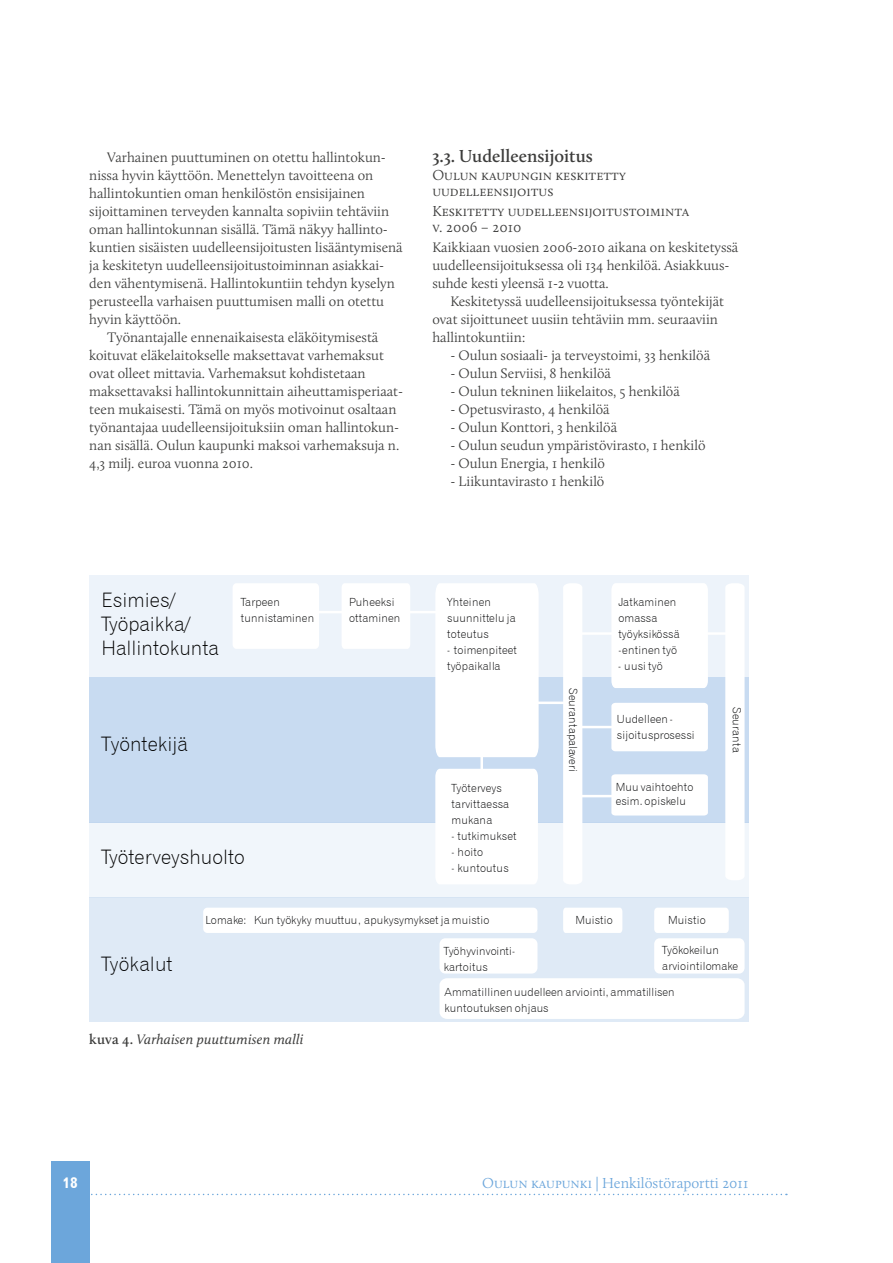
<style>
.page{position:relative;width:893px;height:1263px;background:#fff}
.page>*{position:absolute;margin:0;border:0;box-sizing:border-box;transform-origin:0 0}
.t1{font:19.95px/24px "Gothic 720 BT Light B";color:#000}
.t2{font:19.95px "Gothic 720 BT Light B";color:#010203}
.t3{font:600 18px "Calluna";color:#3c3c3b}
.t4{font:300 15px/15.8px "Calluna";color:#3c3c3b}
.t5{font:300 15px "Calluna";color:#6ca6db}
.t6{font:15px "Gothic 720 BT Bold B";color:#fff}
.t7{font:300 14.25px/18px "Calluna";color:#3c3c3b}
.t8{font:italic 14.25px "Calluna";letter-spacing:.01em;color:#3c3c3b}
.t9{font:11.25px/16px "Gothic 720 BT Light B";letter-spacing:.015em;color:#010203}
.s1{font-weight:600;font-style:normal}
</style>
<div class="page">
<div style="left:51px;top:1161px;width:38px;height:102px;background:#6ca6db"></div>
<svg style="left:89px;top:1194px;width:698px;height:1px"></svg>
<div style="left:89px;top:898px;width:659px;height:123px;background:#dfeaf6"></div>
<div style="left:89px;top:677px;width:659px;height:145px;background:#c8dbf1"></div>
<div style="left:89px;top:822px;width:659px;height:76px;background:#f1f6fb"></div>
<div style="left:89px;top:575px;width:659px;height:102px;background:#edf3fa"></div>
<div style="left:233px;top:583px;width:86px;height:66px;background:#fff"></div>
<div style="left:342px;top:583px;width:68px;height:66px;background:#fff"></div>
<div style="left:611px;top:583px;width:97px;height:105px;background:#fff"></div>
<div style="left:611px;top:703px;width:97px;height:48px;background:#fff;border-radius:4px"></div>
<div style="left:611px;top:774px;width:97px;height:41px;background:#fff"></div>
<div style="left:435px;top:583px;width:104px;height:174px;background:#fff"></div>
<div style="left:435px;top:769px;width:103px;height:115px;background:#fff"></div>
<div style="left:203px;top:908px;width:334px;height:25px;background:#fff;border-radius:4px"></div>
<div style="left:440px;top:938px;width:97px;height:35px;background:#fff;border-radius:6px"></div>
<div style="left:440px;top:978px;width:305px;height:41px;background:#fff;border-radius:7px"></div>
<svg style="left:563px;top:908px;width:59px;height:25px"></svg>
<div style="left:654px;top:908px;width:75px;height:25px;background:#fff"></div>
<div style="left:654px;top:938px;width:91px;height:35px;background:#fff;border-radius:6px"></div>
<div style="left:563px;top:583px;width:19px;height:301px;background:#fff"></div>
<div style="left:725px;top:583px;width:20px;height:297px;background:#fff"></div>
<hr style="left:480px;top:754px;width:3px;height:17px;background:#fff">
<hr style="left:314px;top:611px;width:35px;height:2px;background:#fff">
<hr style="left:407px;top:611px;width:35px;height:2px;background:#fff">
<hr style="left:530px;top:701px;width:35px;height:3px;background:#fff">
<hr style="left:579px;top:632px;width:35px;height:3px;background:#fff">
<hr style="left:699px;top:632px;width:35px;height:3px;background:#fff">
<hr style="left:579px;top:726px;width:35px;height:2px;background:#fff">
<hr style="left:579px;top:795px;width:35px;height:2px;background:#fff">
<p class="t7" style="left:107px;top:148px;width:280px">Varhainen puuttuminen on otettu hallintokun-</p>
<p class="t7" style="left:89px;top:166px;width:285px">nissa hyvin käyttöön. Menettelyn tavoitteena on</p>
<p class="t7" style="left:89px;top:184px;width:277px">hallintokuntien oman henkilöstön ensisijainen</p>
<p class="t7" style="left:89px;top:202px;width:301px">sijoittaminen terveyden kannalta sopiviin tehtäviin</p>
<p class="t7" style="left:89px;top:220px;width:300px">oman hallintokunnan sisällä. Tämä näkyy hallinto-</p>
<p class="t7" style="left:89px;top:238px;width:315px">kuntien sisäisten uudelleensijoitusten lisääntymisenä</p>
<p class="t7" style="left:89px;top:256px;width:296px">ja keskitetyn uudelleensijoitustoiminnan asiakkai-</p>
<p class="t7" style="left:89px;top:274px;width:307px">den vähentymisenä. Hallintokuntiin tehdyn kyselyn</p>
<p class="t7" style="left:89px;top:292px;width:296px">perusteella varhaisen puuttumisen malli on otettu</p>
<p class="t7" style="left:89px;top:310px;width:93px">hyvin käyttöön.</p>
<p class="t7" style="left:107px;top:328px;width:273px">Työnantajalle ennenaikaisesta eläköitymisestä</p>
<p class="t7" style="left:89px;top:346px;width:296px">koituvat eläkelaitokselle maksettavat varhemaksut</p>
<p class="t7" style="left:89px;top:364px;width:278px">ovat olleet mittavia. Varhemaksut kohdistetaan</p>
<p class="t7" style="left:89px;top:382px;width:315px">maksettavaksi hallintokunnittain aiheuttamisperiaat-</p>
<p class="t7" style="left:89px;top:400px;width:309px">teen mukaisesti. Tämä on myös motivoinut osaltaan</p>
<p class="t7" style="left:89px;top:418px;width:311px">työnantajaa uudelleensijoituksiin oman hallintokun-</p>
<p class="t7" style="left:89px;top:436px;width:311px">nan sisällä. Oulun kaupunki maksoi varhemaksuja n.</p>
<p class="t7" style="left:89px;top:454px;width:165px">4,3 milj. euroa vuonna 2010.</p>
<p class="t3" style="left:432px;top:145px;width:162px">3.3. Uudelleensijoitus</p>
<p class="t4" style="left:432px;top:167px;width:195px">Oulun kaupungin keskitetty uudelleensijoitus</p>
<p class="t4" style="left:432px;top:203px;width:258px">Keskitetty uudelleensijoitustoiminta v. 2006 – 2010</p>
<p class="t7" style="left:432px;top:238px;width:308px">Kaikkiaan vuosien 2006-2010 aikana on keskitetyssä uudelleensijoituksessa oli 134 henkilöä. Asiakkuus&shy;suhde kesti yleensä 1-2 vuotta.</p>
<p class="t7" style="left:432px;top:292px;width:293px;text-indent:18px">Keskitetyssä uudelleensijoituksessa työntekijät ovat sijoittuneet uusiin tehtäviin mm. seuraaviin hallintokuntiin:</p>
<p class="t7" style="left:450px;top:346px;width:261px">- Oulun sosiaali- ja terveystoimi, 33 henkilöä</p>
<p class="t7" style="left:450px;top:364px;width:162px">- Oulun Serviisi, 8 henkilöä</p>
<p class="t7" style="left:450px;top:382px;width:231px">- Oulun tekninen liikelaitos, 5 henkilöä</p>
<p class="t7" style="left:450px;top:400px;width:161px">- Opetusvirasto, 4 henkilöä</p>
<p class="t7" style="left:450px;top:418px;width:168px">- Oulun Konttori, 3 henkilöä</p>
<p class="t7" style="left:450px;top:436px;width:257px">- Oulun seudun ympäristövirasto, 1 henkilö</p>
<p class="t7" style="left:450px;top:454px;width:156px">- Oulun Energia, 1 henkilö</p>
<p class="t7" style="left:450px;top:472px;width:156px">- Liikuntavirasto 1 henkilö</p>
<h1 class="t1" style="left:101px;top:588px;width:119px">Esimies/<br>Työpaikka/<br>Hallintokunta</h1>
<p class="t9" style="left:241px;top:594px;width:75px">Tarpeen tunnistaminen</p>
<h1 class="t1" style="left:101px;top:732px;width:88px">Työntekijä</h1>
<h1 class="t1" style="left:101px;top:845px;width:145px">Työterveyshuolto</h1>
<p class="t9" style="left:349px;top:593px;width:53px">Puheeksi ottaminen</p>
<p class="t9" style="left:447px;top:594px;width:70px">Yhteinen suunnittelu ja toteutus</p>
<p class="t9" style="left:447px;top:642px;width:71px">- toimenpiteet työpaikalla</p>
<p class="t9" style="left:452px;top:780px;width:59px">Työterveys tarvittaessa mukana</p>
<p class="t9" style="left:452px;top:828px;width:66px">- tutkimukset</p>
<p class="t9" style="left:452px;top:844px;width:33px">- hoito</p>
<p class="t9" style="left:452px;top:860px;width:59px">- kuntoutus</p>
<p class="t9" style="left:581px;top:688px;width:85px;rotate:90deg">Seurantapalaveri</p>
<p class="t9" style="left:618px;top:593px;width:63px">Jatkaminen omassa työyksikössä -entinen työ</p>
<p class="t9" style="left:618px;top:657px;width:46px">- uusi työ</p>
<p class="t9" style="left:617px;top:711px;width:79px">Uudelleen - sijoitusprosessi</p>
<p class="t9" style="left:616px;top:780px;width:79px;line-height:14.4px">Muu vaihtoehto esim. opiskelu</p>
<p class="t9" style="left:745px;top:707px;width:47px;rotate:90deg">Seuranta</p>
<h1 class="t2" style="left:101px;top:952px;width:73px">Työkalut</h1>
<p class="t9" style="left:206px;top:912px;width:285px">Lomake: Kun työkyky muuttuu, apukysymykset ja muistio</p>
<p class="t9" style="left:444px;top:943px;width:73px">Työhyvinvointi&shy;kartoitus</p>
<p class="t9" style="left:444px;top:984px;width:232px">Ammatillinen uudelleen arviointi, ammatillisen kuntoutuksen ohjaus</p>
<p class="t9" style="left:575px;top:912px;width:39px">Muistio</p>
<p class="t9" style="left:668px;top:912px;width:39px">Muistio</p>
<p class="t9" style="left:662px;top:942px;width:77px">Työkokeilun arviointilomake</p>
<p class="t8" style="left:89px;top:1031px;width:216px"><span class="s1">kuva 4.</span> Varhaisen puuttumisen malli</p>
<p class="t6" style="left:62px;top:1173px;width:17px">18</p>
<p class="t5" style="left:482px;top:1174px;width:268px">Oulun kaupunki | Henkilöstöraportti 2011</p>
</div>
